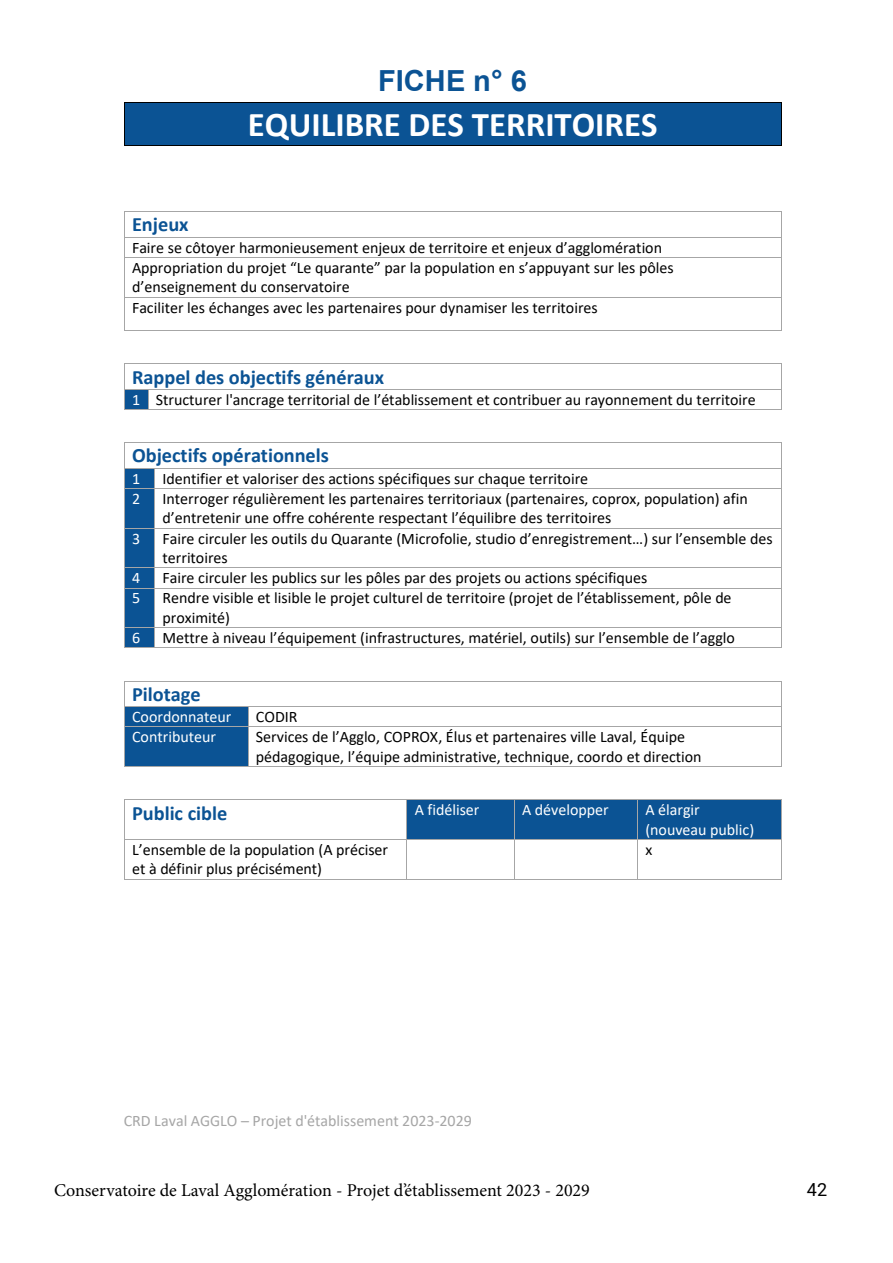
<style>
.page{position:relative;width:893px;height:1263px;background:#fff}
.page>*{position:absolute;margin:0;border:0;box-sizing:border-box;transform-origin:0 0}
.t1{font:700 34.8px "Calibri";color:#fff}
.t2{font:700 29.1px "Arial";color:#0b5394}
.t3{font:700 20.4px "Calibri";color:#0b5394}
.t4{font:18px "Minion Pro";color:#000}
.t5{font:18px "Roboto";color:#000}
.t6{font:16.05px/19.5px "Calibri";color:#000}
.t7{font:16.05px/19.5px "Calibri";color:#fff}
.t8{font:16.05px "Calibri";color:#a6a6a6}
.s1{color:#fff}
</style>
<div class="page">
<div style="left:125px;top:103px;width:656px;height:43px;background:#0b5394"></div>
<hr style="left:124px;top:102px;width:657px;height:1px;background:#000">
<hr style="left:124px;top:103px;width:1px;height:43px;background:#000">
<hr style="left:124px;top:146px;width:657px;height:1px;background:#000">
<hr style="left:781px;top:103px;width:1px;height:43px;background:#000">
<hr style="left:124px;top:211px;width:657px;height:1px;background:#a6a6a6">
<hr style="left:124px;top:237px;width:657px;height:1px;background:#a6a6a6">
<svg style="left:124px;top:212px;width:1px;height:45px"></svg>
<hr style="left:124px;top:257px;width:657px;height:1px;background:#a6a6a6">
<svg style="left:781px;top:211px;width:1px;height:47px"></svg>
<hr style="left:124px;top:258px;width:1px;height:39px;background:#a6a6a6">
<hr style="left:781px;top:258px;width:1px;height:39px;background:#a6a6a6">
<hr style="left:124px;top:297px;width:657px;height:1px;background:#a6a6a6">
<hr style="left:124px;top:298px;width:1px;height:32px;background:#a6a6a6">
<hr style="left:124px;top:330px;width:657px;height:1px;background:#a6a6a6">
<hr style="left:781px;top:298px;width:1px;height:32px;background:#a6a6a6">
<hr style="left:124px;top:363px;width:657px;height:1px;background:#a6a6a6">
<hr style="left:148px;top:389px;width:633px;height:1px;background:#a6a6a6">
<svg style="left:124px;top:364px;width:25px;height:46px"></svg>
<hr style="left:148px;top:409px;width:633px;height:1px;background:#a6a6a6">
<svg style="left:781px;top:363px;width:1px;height:47px"></svg>
<hr style="left:124px;top:442px;width:657px;height:1px;background:#a6a6a6">
<div style="left:125px;top:469px;width:29px;height:19px;background:#0b5394"></div>
<hr style="left:124px;top:468px;width:30px;height:1px;background:#a6a6a6">
<hr style="left:155px;top:468px;width:626px;height:1px;background:#a6a6a6">
<div style="left:125px;top:489px;width:29px;height:39px;background:#0b5394"></div>
<svg style="left:124px;top:443px;width:1px;height:45px"></svg>
<hr style="left:124px;top:488px;width:30px;height:1px;background:#a6a6a6">
<svg style="left:154px;top:468px;width:1px;height:21px"></svg>
<hr style="left:155px;top:488px;width:626px;height:1px;background:#a6a6a6">
<svg style="left:781px;top:442px;width:1px;height:47px"></svg>
<hr style="left:124px;top:489px;width:1px;height:39px;background:#a6a6a6">
<hr style="left:154px;top:489px;width:1px;height:39px;background:#a6a6a6">
<hr style="left:781px;top:489px;width:1px;height:39px;background:#a6a6a6">
<div style="left:125px;top:529px;width:29px;height:38px;background:#0b5394"></div>
<hr style="left:124px;top:528px;width:30px;height:1px;background:#a6a6a6">
<hr style="left:155px;top:528px;width:626px;height:1px;background:#a6a6a6">
<hr style="left:124px;top:529px;width:1px;height:38px;background:#a6a6a6">
<hr style="left:154px;top:529px;width:1px;height:38px;background:#a6a6a6">
<hr style="left:781px;top:529px;width:1px;height:38px;background:#a6a6a6">
<div style="left:125px;top:568px;width:29px;height:20px;background:#0b5394"></div>
<hr style="left:124px;top:567px;width:30px;height:1px;background:#a6a6a6">
<hr style="left:155px;top:567px;width:626px;height:1px;background:#a6a6a6">
<div style="left:125px;top:588px;width:29px;height:39px;background:#0b5394"></div>
<svg style="left:124px;top:568px;width:1px;height:20px"></svg>
<hr style="left:124px;top:588px;width:30px;height:1px;background:#a6a6a6">
<svg style="left:154px;top:567px;width:1px;height:21px"></svg>
<hr style="left:155px;top:588px;width:626px;height:1px;background:#a6a6a6">
<svg style="left:781px;top:567px;width:1px;height:21px"></svg>
<hr style="left:124px;top:588px;width:1px;height:39px;background:#a6a6a6">
<hr style="left:154px;top:588px;width:1px;height:39px;background:#a6a6a6">
<hr style="left:781px;top:588px;width:1px;height:39px;background:#a6a6a6">
<div style="left:125px;top:628px;width:29px;height:19px;background:#0b5394"></div>
<hr style="left:124px;top:627px;width:30px;height:1px;background:#a6a6a6">
<hr style="left:155px;top:627px;width:626px;height:1px;background:#a6a6a6">
<svg style="left:124px;top:628px;width:1px;height:19px"></svg>
<hr style="left:124px;top:647px;width:30px;height:1px;background:#a6a6a6">
<svg style="left:154px;top:627px;width:1px;height:21px"></svg>
<hr style="left:155px;top:647px;width:626px;height:1px;background:#a6a6a6">
<svg style="left:781px;top:627px;width:1px;height:21px"></svg>
<hr style="left:124px;top:681px;width:657px;height:1px;background:#a6a6a6">
<div style="left:125px;top:707px;width:123px;height:19px;background:#0b5394"></div>
<hr style="left:124px;top:706px;width:124px;height:1px;background:#a6a6a6">
<hr style="left:248px;top:706px;width:533px;height:1px;background:#a6a6a6">
<div style="left:125px;top:727px;width:123px;height:39px;background:#0b5394"></div>
<svg style="left:124px;top:682px;width:1px;height:44px"></svg>
<hr style="left:124px;top:726px;width:124px;height:1px;background:#a6a6a6">
<svg style="left:248px;top:707px;width:1px;height:19px"></svg>
<hr style="left:248px;top:726px;width:533px;height:1px;background:#a6a6a6">
<svg style="left:781px;top:681px;width:1px;height:46px"></svg>
<hr style="left:124px;top:727px;width:1px;height:39px;background:#a6a6a6">
<hr style="left:124px;top:766px;width:124px;height:1px;background:#a6a6a6">
<hr style="left:248px;top:727px;width:1px;height:39px;background:#a6a6a6">
<hr style="left:248px;top:766px;width:533px;height:1px;background:#a6a6a6">
<hr style="left:781px;top:727px;width:1px;height:39px;background:#a6a6a6">
<div style="left:407px;top:800px;width:107px;height:39px;background:#0b5394"></div>
<div style="left:514px;top:800px;width:123px;height:39px;background:#0b5394"></div>
<div style="left:638px;top:800px;width:143px;height:39px;background:#0b5394"></div>
<hr style="left:124px;top:799px;width:282px;height:1px;background:#a6a6a6">
<hr style="left:407px;top:799px;width:107px;height:1px;background:#a6a6a6">
<hr style="left:514px;top:799px;width:123px;height:1px;background:#a6a6a6">
<hr style="left:638px;top:799px;width:143px;height:1px;background:#a6a6a6">
<hr style="left:124px;top:800px;width:1px;height:39px;background:#a6a6a6">
<hr style="left:406px;top:800px;width:1px;height:39px;background:#a6a6a6">
<hr style="left:514px;top:800px;width:1px;height:39px;background:#a6a6a6">
<hr style="left:637px;top:800px;width:1px;height:39px;background:#a6a6a6">
<hr style="left:781px;top:800px;width:1px;height:39px;background:#a6a6a6">
<hr style="left:124px;top:839px;width:282px;height:1px;background:#a6a6a6">
<hr style="left:407px;top:839px;width:107px;height:1px;background:#a6a6a6">
<hr style="left:514px;top:839px;width:123px;height:1px;background:#a6a6a6">
<hr style="left:638px;top:839px;width:143px;height:1px;background:#a6a6a6">
<hr style="left:124px;top:840px;width:1px;height:39px;background:#a6a6a6">
<hr style="left:124px;top:879px;width:282px;height:1px;background:#a6a6a6">
<hr style="left:406px;top:840px;width:1px;height:39px;background:#a6a6a6">
<hr style="left:407px;top:879px;width:107px;height:1px;background:#a6a6a6">
<hr style="left:514px;top:840px;width:1px;height:39px;background:#a6a6a6">
<hr style="left:514px;top:879px;width:123px;height:1px;background:#a6a6a6">
<hr style="left:637px;top:840px;width:1px;height:39px;background:#a6a6a6">
<hr style="left:638px;top:879px;width:143px;height:1px;background:#a6a6a6">
<hr style="left:781px;top:840px;width:1px;height:39px;background:#a6a6a6">
<h2 class="t2" style="left:378px;top:60px;width:150px">FICHE n° 6</h2>
<h1 class="t1" style="left:248px;top:100px;width:411px">EQUILIBRE DES TERRITOIRES</h1>
<p class="t3" style="left:132px;top:210px;width:58px">Enjeux</p>
<p class="t6" style="left:132px;top:237px;width:543px;line-height:20px">Faire se côtoyer harmonieusement enjeux de territoire et enjeux d’agglomération Appropriation du projet “Le quarante” par la population en s’appuyant sur les pôles d’enseignement du conservatoire<br>Faciliter les échanges avec les partenaires pour dynamiser les territoires</p>
<p class="t3" style="left:132px;top:362px;width:254px">Rappel des objectifs généraux</p>
<p class="t6" style="left:132px;top:389px;width:625px"><span class="s1">1</span> Structurer l'ancrage territorial de l’établissement et contribuer au rayonnement du territoire</p>
<p class="t3" style="left:132px;top:441px;width:199px">Objectifs opérationnels</p>
<p class="t7" style="left:132px;top:468px;width:10px">1</p>
<p class="t6" style="left:162px;top:468px;width:427px">Identifier et valoriser des actions spécifiques sur chaque territoire</p>
<p class="t7" style="left:132px;top:488px;width:10px">2</p>
<p class="t6" style="left:162px;top:488px;width:587px">Interroger régulièrement les partenaires territoriaux (partenaires, coprox, population) afin d’entretenir une offre cohérente respectant l’équilibre des territoires</p>
<p class="t7" style="left:132px;top:528px;width:10px">3</p>
<p class="t6" style="left:162px;top:528px;width:612px">Faire circuler les outils du Quarante (Microfolie, studio d’enregistrement…) sur l’ensemble des territoires</p>
<p class="t7" style="left:132px;top:568px;width:10px">4</p>
<p class="t6" style="left:162px;top:568px;width:487px">Faire circuler les publics sur les pôles par des projets ou actions spécifiques</p>
<p class="t7" style="left:132px;top:588px;width:10px">5</p>
<p class="t6" style="left:162px;top:588px;width:571px">Rendre visible et lisible le projet culturel de territoire (projet de l’établissement, pôle de proximité)</p>
<p class="t7" style="left:132px;top:627px;width:10px">6</p>
<p class="t6" style="left:162px;top:627px;width:574px">Mettre à niveau l’équipement (infrastructures, matériel, outils) sur l’ensemble de l’agglo</p>
<p class="t3" style="left:132px;top:680px;width:70px">Pilotage</p>
<p class="t7" style="left:132px;top:706px;width:101px">Coordonnateur</p>
<p class="t6" style="left:256px;top:706px;width:43px">CODIR</p>
<p class="t7" style="left:132px;top:727px;width:86px">Contributeur</p>
<p class="t6" style="left:256px;top:727px;width:447px">Services de l’Agglo, COPROX, Élus et partenaires ville Laval, Équipe pédagogique, l’équipe administrative, technique, coordo et direction</p>
<p class="t3" style="left:132px;top:798px;width:97px">Public cible</p>
<p class="t7" style="left:415px;top:800px;width:66px">A fidéliser</p>
<p class="t7" style="left:522px;top:800px;width:88px">A développer</p>
<p class="t7" style="left:645px;top:800px;width:110px">A élargir (nouveau public)</p>
<p class="t6" style="left:132px;top:839px;width:258px">L’ensemble de la population (A préciser et à définir plus précisément)</p>
<p class="t6" style="left:645px;top:839px;width:8px">x</p>
<p class="t8" style="left:124px;top:1109px;width:350px">CRD Laval AGGLO – Projet d'établissement 2023-2029</p>
<p class="t4" style="left:54px;top:1178px;width:537px">Conservatoire de Laval Agglomération - Projet d’établissement 2023 - 2029</p>
<p class="t5" style="left:807px;top:1177px;width:22px">42</p>
</div>
